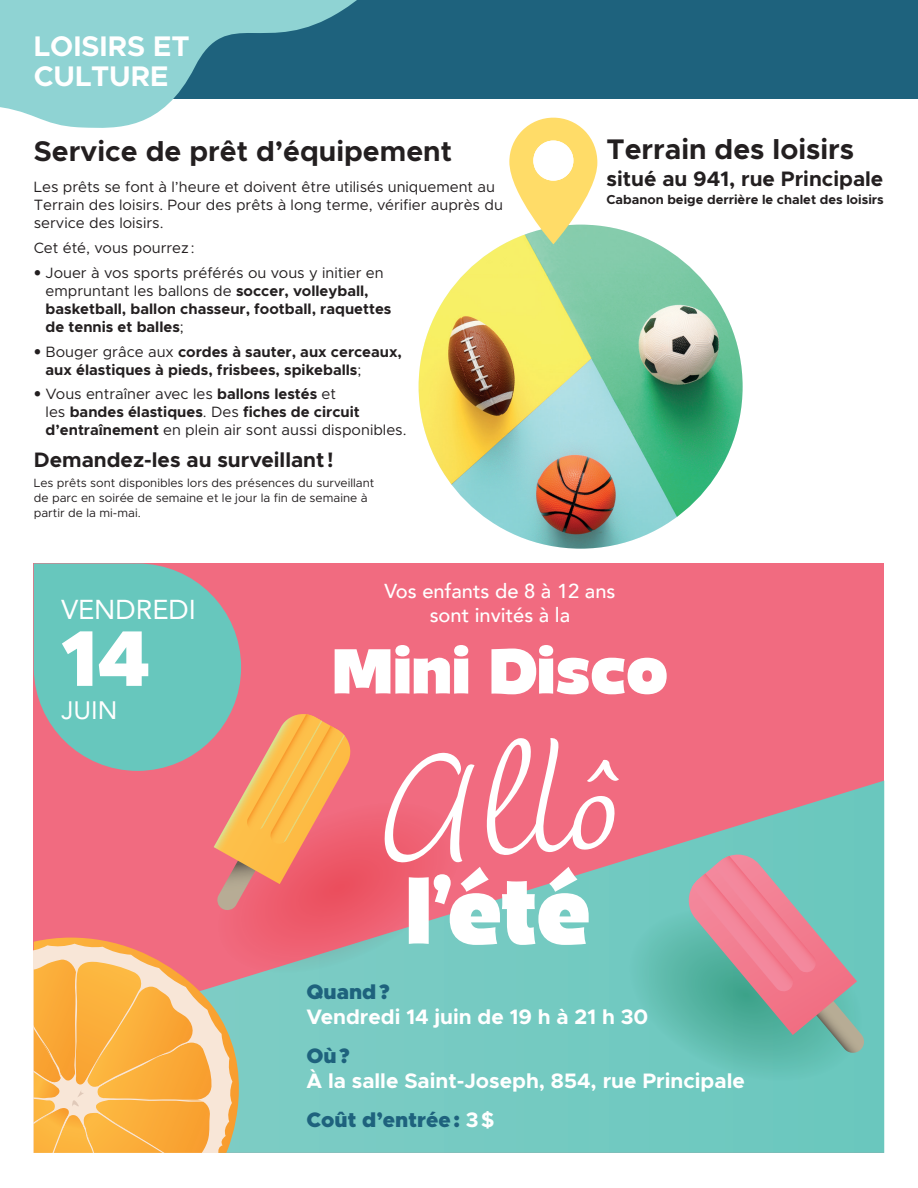
<style>
.page{position:relative;width:918px;height:1188px;background:#fff}
.page>*{position:absolute;margin:0;border:0;box-sizing:border-box;transform-origin:0 0}
.t1{font:173.7px "Dolce";color:#fff}
.t2{font:900 99.6px "Mensch Trial";color:#fff}
.t3{font:900 79.35px "Metropolis";color:#fff}
.t4{font:900 70.5px "Mensch Trial";color:#fff}
.t5{font:700 28.5px "Metropolis";color:#231f20}
.t6{font:700 28.5px/30px "Metropolis";color:#fff}
.t7{font:27.3px "Avenir";color:#fff}
.t8{font:25.2px "Avenir";color:#fff}
.t9{font:700 21px/38.7px "Metropolis";color:#fff}
.t10{font:700 21px "Metropolis";color:#231f20}
.t11{font:900 21px "Metropolis";color:#1e627d}
.t12{font:500 20.1px/24.2px "Avenir";color:#fff;text-align:center}
.t13{font:15px/18px "Metropolis";color:#231f20}
.t14{font:700 15px/18px "Metropolis";color:#231f20}
.t15{font:700 13.05px "Metropolis";color:#231f20}
.t16{font:12px/15px "Metropolis";color:#231f20}
.s1{font-family:"Avenir";font-weight:500}
.s2{font-weight:400}
.s3{font-weight:700}
.s4{font-weight:900;color:#1e627d}
</style>
<div class="page">
<img style="left:419px;top:225px;width:324px;height:324px;border-radius:162px">
<div style="left:0;top:0;width:918px;height:99px;background:#1e627d"></div>
<svg style="left:0;top:0;width:357px;height:128px;fill:#8fd3d3"></svg>
<svg style="left:509px;top:117px;width:88px;height:127px"></svg>
<div style="left:533px;top:141px;width:40px;height:40px;background:#fff;border-radius:20px"></div>
<div style="left:34px;top:564px;width:850px;height:589px;background:#f16b80"></div>
<svg style="left:460px;top:781px;width:424px;height:372px"></svg>
<svg style="left:629px;top:855px;width:236px;height:226px;background:#8dadaa"></svg>
<svg style="left:34px;top:714px;width:426px;height:439px"></svg>
<div style="left:34px;top:564px;width:207px;height:207px;background:#67c7bd;border-radius:103px"></div>
<h3 class="t6" style="left:34px;top:32px;width:157px">LOISIRS ET<br>CULTURE</h3>
<h3 class="t5" style="left:34px;top:133px;width:420px">Service de prêt d’équipement</h3>
<p class="t13" style="left:34px;top:178px;width:471px">Les prêts se font à l’heure et doivent être utilisés uniquement au<br>Terrain des loisirs. Pour des prêts à long terme, vérifier auprès du service des loisirs.</p>
<p class="t13" style="left:34px;top:239px;width:162px">Cet été, vous pourrez:</p>
<p class="t14" style="left:46px;top:264px;width:347px;text-indent:-12px"><span class="s1">•</span> <span class="s2">Jouer à vos sports préférés ou vous y initier en empruntant les ballons de</span> soccer, volleyball, basketball, ballon chasseur, football, raquettes de tennis et balles<span class="s2">;</span></p>
<p class="t14" style="left:46px;top:342px;width:358px;text-indent:-12px"><span class="s1">•</span> <span class="s2">Bouger grâce aux</span> cordes à sauter, aux cerceaux, aux élastiques à pieds, frisbees, spikeballs<span class="s2">;</span></p>
<p class="t13" style="left:46px;top:385px;width:362px;text-indent:-12px"><span class="s1">•</span> Vous entraîner avec les <span class="s3">ballons lestés</span> et<br>les <span class="s3">bandes élastiques</span>. Des <span class="s3">fiches de circuit d’entraînement</span> en plein air sont aussi disponibles.</p>
<h3 class="t10" style="left:34px;top:447px;width:301px">Demandez-les au surveillant!</h3>
<p class="t16" style="left:34px;top:476px;width:342px">Les prêts sont disponibles lors des présences du surveillant de parc en soirée de semaine et le jour la fin de semaine à partir de la mi-mai.</p>
<h3 class="t5" style="left:607px;top:131px;width:249px">Terrain des loisirs</h3>
<h3 class="t10" style="left:607px;top:166px;width:278px">situé au 941, rue Principale</h3>
<p class="t15" style="left:607px;top:192px;width:279px">Cabanon beige derrière le chalet des loisirs</p>
<h3 class="t7" style="left:61px;top:587px;width:136px">VENDREDI</h3>
<h3 class="t3" style="left:61px;top:608px;width:90px">14</h3>
<h3 class="t8" style="left:61px;top:690px;width:58px">JUIN</h3>
<h3 class="t12" style="left:384px;top:578px;width:233px">Vos enfants de 8 à 12 ans sont invités à la</h3>
<h3 class="t4" style="left:332px;top:630px;width:338px">Mini Disco</h3>
<h1 class="t1" style="left:372px;top:723px;width:242px;rotate:-4deg">Allô</h1>
<h2 class="t2" style="left:406px;top:854px;width:186px">l'été</h2>
<h3 class="t11" style="left:306px;top:978px;width:85px">Quand?</h3>
<h3 class="t9" style="left:306px;top:998px;width:343px">Vendredi 14 juin de 19 h à 21 h 30</h3>
<h3 class="t11" style="left:306px;top:1042px;width:45px">Où?</h3>
<h3 class="t9" style="left:306px;top:1062px;width:440px">À la salle Saint-Joseph, 854, rue Principale<br><span class="s4">Coût d’entrée:</span> 3$</h3>
</div>
